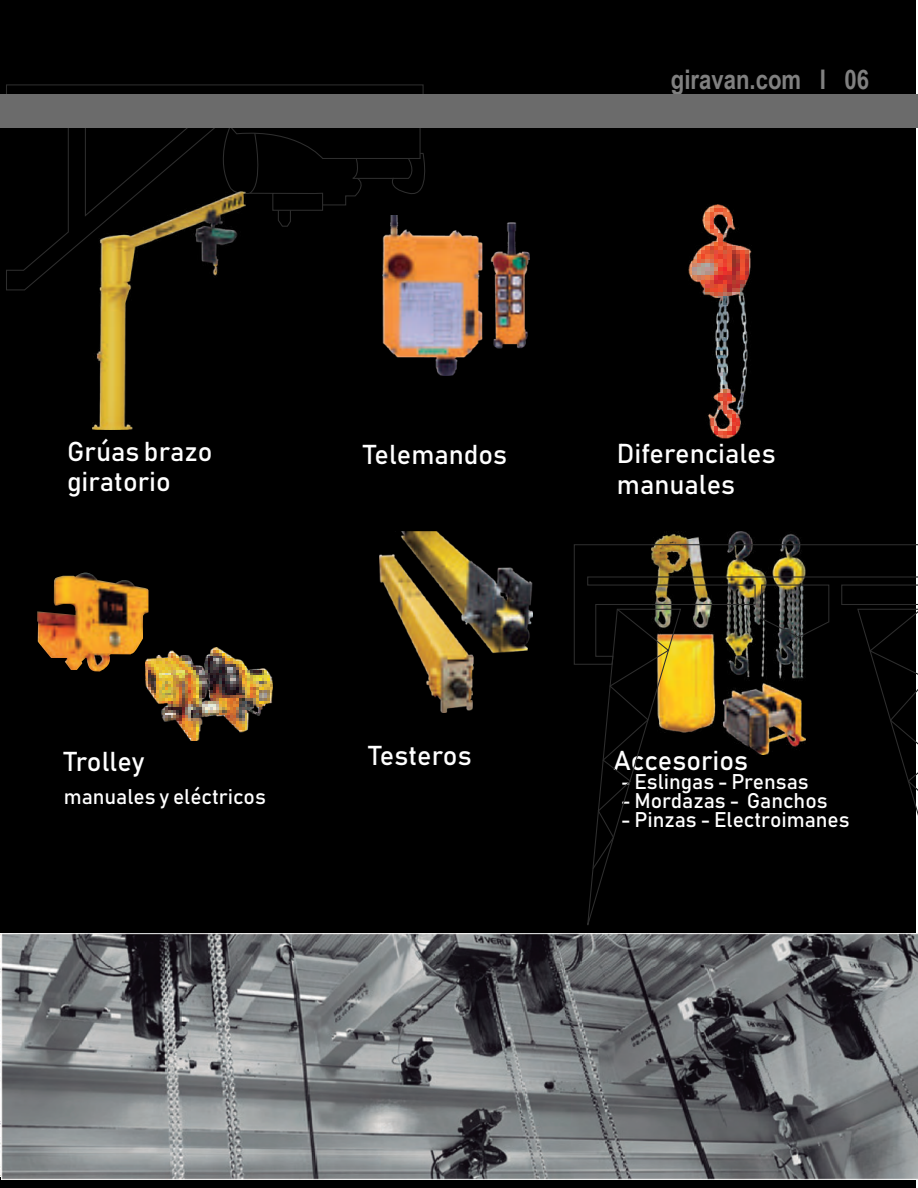
<style>
.page{position:relative;width:918px;height:1188px;background:#fff}
.page>*{position:absolute;margin:0;border:0;box-sizing:border-box;transform-origin:0 0}
.t1{font:27px/30.6px "Bahnschrift 400 100";color:#fff}
.t2{font:700 27px "Arial Narrow";color:#808080}
.t3{font:21px "Bahnschrift 400 100";color:#fff}
</style>
<div class="page">
<div style="left:0;top:1px;width:915px;height:1187px;background:#000"></div>
<svg style="left:5px;top:84px;width:419px;height:207px"></svg>
<svg style="left:84px;top:128px;width:341px;height:99px"></svg>
<img style="left:382px;top:216px;width:147px;height:160px">
<img style="left:379px;top:532px;width:153px;height:181px">
<img style="left:93px;top:191px;width:153px;height:239px">
<img style="left:145px;top:648px;width:127px;height:93px">
<img style="left:654px;top:532px;width:147px;height:12px">
<img style="left:1px;top:934px;width:917px;height:245px">
<img style="left:689px;top:205px;width:63px;height:234px">
<div style="left:0;top:95px;width:918px;height:33px;background:#6b6b6b"></div>
<img style="left:37px;top:573px;width:112px;height:99px">
<svg style="left:573px;top:544px;width:345px;height:382px"></svg>
<p class="t2" style="left:671px;top:59px;width:200px">giravan.com I 06</p>
<p class="t1" style="left:67px;top:435px;width:147px">Grúas brazo</p>
<p class="t1" style="left:363px;top:439px;width:146px">Telemandos</p>
<p class="t1" style="left:67px;top:465px;width:105px">giratorio</p>
<p class="t1" style="left:64px;top:746px;width:82px">Trolley</p>
<p class="t3" style="left:64px;top:783px;width:204px">manuales y eléctricos</p>
<p class="t1" style="left:368px;top:740px;width:105px">Testeros</p>
<p class="t1" style="left:617px;top:438px;width:160px">Diferenciales manuales</p>
<p class="t1" style="left:614px;top:745px;width:136px">Accesorios</p>
<p class="t3" style="left:621px;top:768px;width:190px">- Eslingas - Prensas</p>
<p class="t3" style="left:621px;top:787px;width:208px">- Mordazas - Ganchos</p>
<p class="t3" style="left:621px;top:806px;width:231px">- Pinzas - Electroimanes</p>
</div>
